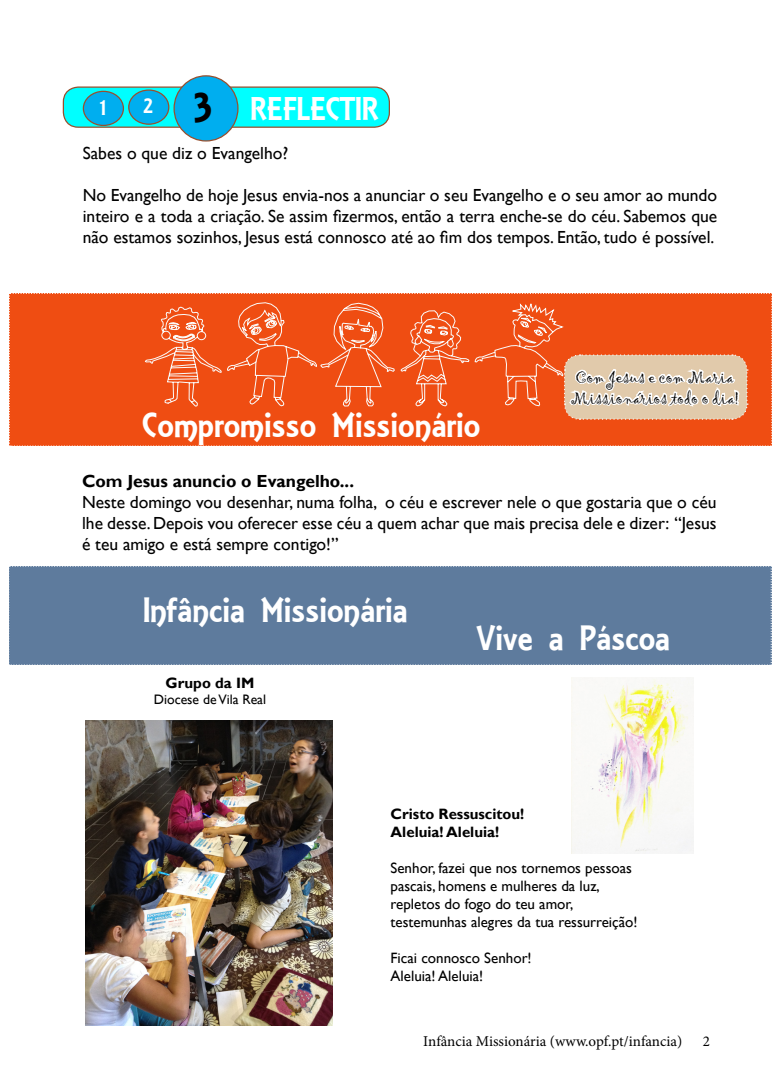
<style>
.page{position:relative;width:780px;height:1088px;background:#fff}
.page>*{position:absolute;margin:0;border:0;box-sizing:border-box;transform-origin:0 0}
.t1{font:45px "ARESSENCE";color:#000}
.t2{font:37.5px "ARESSENCE";color:#fff}
.t3{font:35px "ARESSENCE";color:#fff}
.t4{font:22.5px "ARESSENCE";color:#fff}
.t5{font:17.5px/21px "Gill Sans";color:#000;text-align:justify}
.t6{font:17.5px/21px "Gigi";color:#000}
.t7{font:700 17.5px "Gill Sans";color:#000}
.t8{font:15px/18px "Gill Sans";color:#000}
.t9{font:700 15px "Gill Sans";color:#000}
.t10{font:15px "Minion Pro";color:#000}
.t11{font:13.75px "Gill Sans";color:#000}
</style>
<div class="page">
<div style="left:63px;top:87px;width:326px;height:40px;background:#0ff;border-radius:15px"></div>
<div style="left:63px;top:86px;width:327px;height:42px;border:1px solid #984f2e;border-radius:15px"></div>
<div style="left:174px;top:76px;width:64px;height:65px;background:#00aeef;border-radius:50%"></div>
<div style="left:173px;top:75px;width:65px;height:67px;border:1px solid #984f2e;border-radius:50%"></div>
<div style="left:83px;top:91px;width:40px;height:34px;background:#00aeef;border-radius:50%"></div>
<div style="left:83px;top:91px;width:41px;height:35px;border:1px solid #984f2e;border-radius:50%"></div>
<div style="left:129px;top:90px;width:40px;height:34px;background:#00aeef;border-radius:50%"></div>
<div style="left:128px;top:89px;width:41px;height:36px;border:1px solid #984f2e;border-radius:50%"></div>
<svg style="left:9px;top:293px;width:763px;height:153px;background:#ee612c"></svg>
<div style="left:9px;top:566px;width:763px;height:99px;background:#5e7b9d"></div>
<img style="left:572px;top:677px;width:121px;height:177px">
<img style="left:86px;top:720px;width:247px;height:305px">
<p class="t4" style="left:100px;top:95px;width:8px">1</p>
<p class="t4" style="left:143px;top:93px;width:11px">2</p>
<p class="t1" style="left:193px;top:82px;width:20px">3</p>
<p class="t3" style="left:250px;top:89px;width:130px">REFLECTIR</p>
<p class="t5" style="left:83px;top:143px;width:207px">Sabes o que diz o Evangelho?</p>
<p class="t5" style="left:83px;top:185px;width:636px">No Evangelho de hoje Jesus envia-nos a anunciar o seu Evangelho e o seu amor ao mundo inteiro e a toda a criação. Se assim fizermos, então a terra enche-se do céu. Sabemos que não estamos sozinhos, Jesus está connosco até ao fim dos tempos. Então, tudo é possível.</p>
<p class="t6" style="left:570px;top:367px;width:170px">Com Jesus e com Maria<br>Missionários todo o dia!</p>
<p class="t2" style="left:142px;top:404px;width:339px">Compromisso Missionário</p>
<p class="t7" style="left:82px;top:470px;width:273px">Com Jesus anuncio o Evangelho...</p>
<p class="t5" style="left:82px;top:492px;width:636px">Neste domingo vou desenhar, numa folha, o céu e escrever nele o que gostaria que o céu lhe desse. Depois vou oferecer esse céu a quem achar que mais precisa dele e dizer: “Jesus é teu amigo e está sempre contigo!”</p>
<p class="t2" style="left:143px;top:589px;width:266px">Infância Missionária</p>
<p class="t9" style="left:166px;top:673px;width:90px">Grupo da IM</p>
<p class="t11" style="left:154px;top:691px;width:114px">Diocese de Vila Real</p>
<p class="t2" style="left:476px;top:616px;width:195px">Vive a Páscoa</p>
<p class="t9" style="left:390px;top:805px;width:135px">Cristo Ressuscitou!</p>
<p class="t9" style="left:390px;top:823px;width:110px">Aleluia! Aleluia!</p>
<p class="t8" style="left:390px;top:859px;width:243px">Senhor, fazei que nos tornemos pessoas pascais, homens e mulheres da luz,</p>
<p class="t8" style="left:390px;top:895px;width:184px">repletos do fogo do teu amor,</p>
<p class="t8" style="left:390px;top:913px;width:248px">testemunhas alegres da tua ressurreição!</p>
<p class="t8" style="left:390px;top:949px;width:143px">Ficai connosco Senhor!</p>
<p class="t8" style="left:390px;top:967px;width:94px">Aleluia! Aleluia!</p>
<p class="t10" style="left:423px;top:1031px;width:260px">Infância Missionária (www.opf.pt/infancia)</p>
<p class="t10" style="left:702px;top:1031px;width:9px">2</p>
</div>
